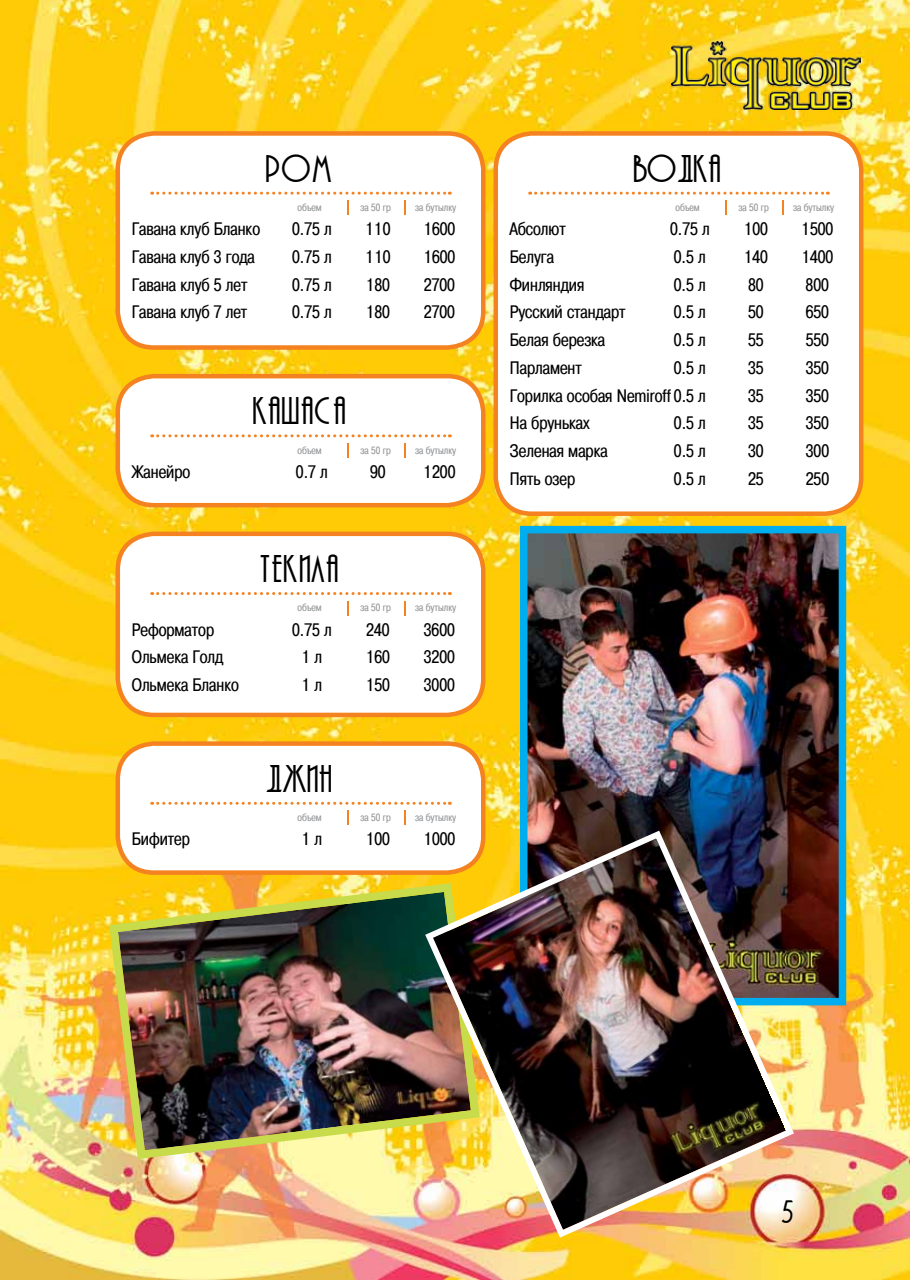
<style>
.page{position:relative;width:910px;height:1280px;background:#fff}
.page>*{position:absolute;margin:0;border:0;box-sizing:border-box;transform-origin:0 0}
.t1{font:36px "Ukr Playt";color:#000}
.t2{font:31.5px "Agatha Modern";color:#000}
.t3{font:18px "Pragmatica Cond C";color:#000}
.t4{font:10.5px "Pragmatica Cond C";color:#939598}
</style>
<div class="page">
<img style="left:0;top:0;width:910px;height:1280px">
<img style="left:672px;top:42px;width:188px;height:68px">
<img style="left:105px;top:879px;width:316px;height:284px">
<div style="left:118px;top:133px;width:365px;height:214px;background:#fff;border-radius:36px"></div>
<div style="left:116px;top:131px;width:369px;height:219px;border:4px solid #f58220;border-radius:36px"></div>
<svg style="left:152px;top:192px;width:298px;height:23px"></svg>
<div style="left:118px;top:376px;width:365px;height:129px;background:#fff;border-radius:36px"></div>
<div style="left:116px;top:374px;width:369px;height:133px;border:4px solid #f58220;border-radius:36px"></div>
<svg style="left:152px;top:434px;width:298px;height:3px"></svg>
<svg style="left:347px;top:443px;width:2px;height:15px"></svg>
<svg style="left:404px;top:443px;width:2px;height:15px"></svg>
<div style="left:118px;top:744px;width:365px;height:129px;background:#fff;border-radius:36px"></div>
<div style="left:116px;top:741px;width:369px;height:134px;border:4px solid #f58220;border-radius:36px"></div>
<svg style="left:152px;top:802px;width:298px;height:23px"></svg>
<div style="left:496px;top:133px;width:365px;height:381px;background:#fff;border-radius:36px"></div>
<div style="left:493px;top:131px;width:370px;height:385px;border:4px solid #f58220;border-radius:36px"></div>
<svg style="left:530px;top:192px;width:298px;height:23px"></svg>
<div style="left:118px;top:534px;width:365px;height:181px;background:#fff;border-radius:36px"></div>
<div style="left:116px;top:532px;width:369px;height:185px;border:4px solid #f58220;border-radius:36px"></div>
<svg style="left:152px;top:592px;width:298px;height:3px"></svg>
<svg style="left:347px;top:601px;width:2px;height:15px"></svg>
<svg style="left:404px;top:601px;width:2px;height:15px"></svg>
<img style="left:516px;top:522px;width:334px;height:487px">
<img style="left:421px;top:827px;width:377px;height:414px">
<h1 class="t1" style="left:266px;top:148px;width:70px">РОМ</h1>
<p class="t4" style="left:297px;top:201px;width:26px">объем</p>
<p class="t4" style="left:360px;top:201px;width:32px">за 50 гр</p>
<p class="t4" style="left:415px;top:201px;width:43px">за бутылку</p>
<p class="t3" style="left:132px;top:219px;width:130px">Гавана клуб Бланко</p>
<p class="t3" style="left:292px;top:219px;width:41px">0.75 л</p>
<p class="t3" style="left:365px;top:219px;width:27px">110</p>
<p class="t3" style="left:423px;top:219px;width:34px">1600</p>
<p class="t3" style="left:132px;top:246px;width:125px">Гавана клуб 3 года</p>
<p class="t3" style="left:292px;top:246px;width:41px">0.75 л</p>
<p class="t3" style="left:365px;top:246px;width:27px">110</p>
<p class="t3" style="left:423px;top:246px;width:34px">1600</p>
<p class="t3" style="left:132px;top:274px;width:117px">Гавана клуб 5 лет</p>
<p class="t3" style="left:292px;top:274px;width:41px">0.75 л</p>
<p class="t3" style="left:366px;top:274px;width:26px">180</p>
<p class="t3" style="left:424px;top:274px;width:33px">2700</p>
<p class="t3" style="left:132px;top:302px;width:117px">Гавана клуб 7 лет</p>
<p class="t3" style="left:292px;top:302px;width:41px">0.75 л</p>
<p class="t3" style="left:366px;top:302px;width:26px">180</p>
<p class="t3" style="left:424px;top:302px;width:33px">2700</p>
<h1 class="t1" style="left:253px;top:391px;width:95px">Кашаса</h1>
<p class="t4" style="left:297px;top:444px;width:26px">объем</p>
<p class="t4" style="left:360px;top:444px;width:32px">за 50 гр</p>
<p class="t4" style="left:415px;top:444px;width:43px">за бутылку</p>
<p class="t3" style="left:132px;top:461px;width:60px">Жанейро</p>
<p class="t3" style="left:296px;top:461px;width:33px">0.7 л</p>
<p class="t3" style="left:370px;top:461px;width:17px">90</p>
<p class="t3" style="left:423px;top:461px;width:34px">1200</p>
<h1 class="t1" style="left:260px;top:549px;width:81px">Текила</h1>
<p class="t4" style="left:297px;top:602px;width:26px">объем</p>
<p class="t4" style="left:360px;top:602px;width:32px">за 50 гр</p>
<p class="t4" style="left:415px;top:602px;width:43px">за бутылку</p>
<p class="t3" style="left:132px;top:619px;width:84px">Реформатор</p>
<p class="t3" style="left:292px;top:619px;width:41px">0.75 л</p>
<p class="t3" style="left:366px;top:619px;width:25px">240</p>
<p class="t3" style="left:424px;top:619px;width:33px">3600</p>
<p class="t3" style="left:132px;top:647px;width:93px">Ольмека Голд</p>
<p class="t3" style="left:302px;top:647px;width:22px">1 л</p>
<p class="t3" style="left:366px;top:647px;width:26px">160</p>
<p class="t3" style="left:424px;top:647px;width:33px">3200</p>
<p class="t3" style="left:132px;top:675px;width:109px">Ольмека Бланко</p>
<p class="t3" style="left:302px;top:675px;width:22px">1 л</p>
<p class="t3" style="left:366px;top:675px;width:26px">150</p>
<p class="t3" style="left:424px;top:675px;width:33px">3000</p>
<h1 class="t1" style="left:266px;top:759px;width:68px">ДЖИН</h1>
<p class="t4" style="left:297px;top:811px;width:26px">объем</p>
<p class="t4" style="left:360px;top:811px;width:32px">за 50 гр</p>
<p class="t4" style="left:415px;top:811px;width:43px">за бутылку</p>
<p class="t3" style="left:132px;top:829px;width:60px">Бифитер</p>
<p class="t3" style="left:302px;top:829px;width:22px">1 л</p>
<p class="t3" style="left:366px;top:829px;width:26px">100</p>
<p class="t3" style="left:423px;top:829px;width:34px">1000</p>
<h1 class="t1" style="left:634px;top:148px;width:90px">ВОДКА</h1>
<p class="t4" style="left:675px;top:201px;width:26px">объем</p>
<p class="t4" style="left:738px;top:201px;width:32px">за 50 гр</p>
<p class="t4" style="left:793px;top:201px;width:43px">за бутылку</p>
<p class="t3" style="left:510px;top:219px;width:57px">Абсолют</p>
<p class="t3" style="left:670px;top:219px;width:41px">0.75 л</p>
<p class="t3" style="left:744px;top:219px;width:26px">100</p>
<p class="t3" style="left:801px;top:219px;width:34px">1500</p>
<p class="t3" style="left:510px;top:246px;width:46px">Белуга</p>
<p class="t3" style="left:674px;top:246px;width:33px">0.5 л</p>
<p class="t3" style="left:744px;top:246px;width:26px">140</p>
<p class="t3" style="left:801px;top:246px;width:33px">1400</p>
<p class="t3" style="left:510px;top:274px;width:76px">Финляндия</p>
<p class="t3" style="left:674px;top:274px;width:33px">0.5 л</p>
<p class="t3" style="left:748px;top:274px;width:17px">80</p>
<p class="t3" style="left:806px;top:274px;width:25px">800</p>
<p class="t3" style="left:510px;top:302px;width:117px">Русский стандарт</p>
<p class="t3" style="left:674px;top:302px;width:33px">0.5 л</p>
<p class="t3" style="left:748px;top:302px;width:17px">50</p>
<p class="t3" style="left:806px;top:302px;width:25px">650</p>
<p class="t3" style="left:510px;top:330px;width:97px">Белая березка</p>
<p class="t3" style="left:674px;top:330px;width:33px">0.5 л</p>
<p class="t3" style="left:748px;top:330px;width:17px">55</p>
<p class="t3" style="left:806px;top:330px;width:25px">550</p>
<p class="t3" style="left:510px;top:358px;width:73px">Парламент</p>
<p class="t3" style="left:674px;top:358px;width:33px">0.5 л</p>
<p class="t3" style="left:748px;top:358px;width:17px">35</p>
<p class="t3" style="left:806px;top:358px;width:25px">350</p>
<p class="t3" style="left:510px;top:385px;width:197px">Горилка особая Nemiroff 0.5 л</p>
<p class="t3" style="left:748px;top:385px;width:17px">35</p>
<p class="t3" style="left:806px;top:385px;width:25px">350</p>
<p class="t3" style="left:510px;top:413px;width:81px">На бруньках</p>
<p class="t3" style="left:674px;top:413px;width:33px">0.5 л</p>
<p class="t3" style="left:748px;top:413px;width:17px">35</p>
<p class="t3" style="left:806px;top:413px;width:25px">350</p>
<p class="t3" style="left:510px;top:441px;width:99px">Зеленая марка</p>
<p class="t3" style="left:674px;top:441px;width:33px">0.5 л</p>
<p class="t3" style="left:748px;top:441px;width:17px">30</p>
<p class="t3" style="left:806px;top:441px;width:25px">300</p>
<p class="t3" style="left:510px;top:469px;width:67px">Пять озер</p>
<p class="t3" style="left:674px;top:469px;width:33px">0.5 л</p>
<p class="t3" style="left:748px;top:469px;width:17px">25</p>
<p class="t3" style="left:806px;top:469px;width:25px">250</p>
<h2 class="t2" style="left:781px;top:1194px;width:16px">5</h2>
</div>
